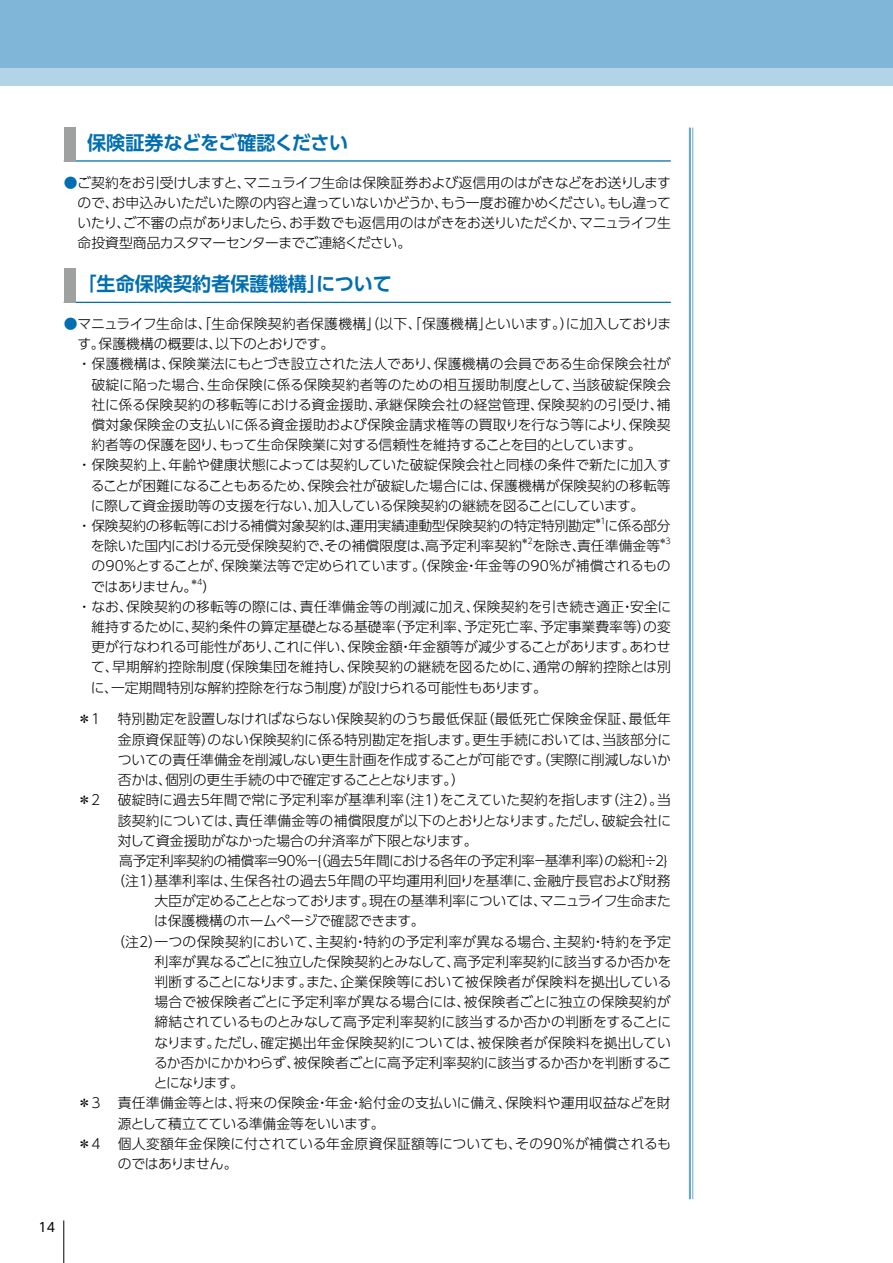
<style>
.page{position:relative;width:893px;height:1263px;background:#fff}
.page>*{position:absolute;margin:0;border:0;box-sizing:border-box;transform-origin:0 0}
.t1{font:700 19.2px "UD Shin Go Pr 6 De";color:#006eb0}
.t2{font:700 19.2px "UD Shin Go Pr 6 De";letter-spacing:-.02em;color:#006eb0}
.t3{font:300 13.8px/20.2px "UD Shin Go Pr 6";letter-spacing:-.005em;color:#000;text-align:justify}
.t4{font:300 13.8px "UD Shin Go Pr 6";letter-spacing:.02em;color:#000}
.t5{font:300 13.8px "UD Shin Go Pr 6";letter-spacing:-.03em;color:#000}
.t6{font:300 13.8px "UD Shin Go Pr 6";letter-spacing:-.025em;color:#000}
.t7{font:300 13.8px "UD Shin Go Pr 6";letter-spacing:.025em;color:#000}
.t8{font:300 13.8px "UD Shin Go Pr 6";letter-spacing:.015em;color:#000}
.t9{font:300 13.8px "UD Shin Go Pr 6";letter-spacing:-.035em;color:#000}
.t10{font:12.75px "UD Shin Go Pr 6";color:#000}
.t11{font:300 8.1px "UD Shin Go Pr 6";color:#000}
.s1{color:#006eb0}
</style>
<div class="page">
<div style="left:0;top:0;width:893px;height:85px;background:#80b6d8"></div>
<div style="left:0;top:68px;width:893px;height:17px;background:#b3d3e7"></div>
<hr style="left:692px;top:128px;width:1px;height:1071px;background:#66a8d0">
<hr style="left:689px;top:128px;width:2px;height:1071px;background:#66a8d0">
<hr style="left:64px;top:160px;width:607px;height:2px;background:#006eb0">
<div style="left:64px;top:128px;width:11px;height:34px;background:#9fa0a0"></div>
<hr style="left:64px;top:302px;width:607px;height:1px;background:#006eb0">
<div style="left:64px;top:269px;width:11px;height:34px;background:#9fa0a0"></div>
<hr style="left:63px;top:1220px;width:1px;height:43px;background:#000">
<h1 class="t2" style="left:87px;top:127px;width:263px">保険証券などをご確認ください</h1>
<p class="t3" style="left:78px;top:172px;width:595px;text-indent:-14px"><span class="s1">●</span>ご契約をお引受けしますと、マニュライフ生命は保険証券および返信用のはがきなどをお送りしますので、お申込みいただいた際の内容と違っていないかどうか、もう一度お確かめください。もし違っていたり、ご不審の点がありましたら、お手数でも返信用のはがきをお送りいただくか、マニュライフ生命投資型商品カスタマーセンターまでご連絡ください。</p>
<h1 class="t1" style="left:77px;top:268px;width:316px">「生命保険契約者保護機構」について</h1>
<p class="t4" style="left:64px;top:313px;width:609px"><span class="s1">●</span>マニュライフ生命は、「生命保険契約者保護機構」（以下、｢保護機構」といいます。）に加入しておりま</p>
<p class="t3" style="left:77px;top:333px;width:258px">す。保護機構の概要は、以下のとおりです。</p>
<p class="t8" style="left:78px;top:353px;width:595px">・保護機構は、保険業法にもとづき設立された法人であり、保護機構の会員である生命保険会社が</p>
<p class="t4" style="left:91px;top:373px;width:581px">破綻に陥った場合、生命保険に係る保険契約者等のための相互援助制度として、当該破綻保険会</p>
<p class="t4" style="left:91px;top:393px;width:581px">社に係る保険契約の移転等における資金援助、承継保険会社の経営管理、保険契約の引受け、補</p>
<p class="t3" style="left:91px;top:414px;width:581px">償対象保険金の支払いに係る資金援助および保険金請求権等の買取りを行なう等により、保険契</p>
<p class="t5" style="left:91px;top:434px;width:552px">約者等の保護を図り、もって生命保険業に対する信頼性を維持することを目的としています。</p>
<p class="t3" style="left:78px;top:454px;width:595px">・保険契約上、年齢や健康状態によっては契約していた破綻保険会社と同様の条件で新たに加入す</p>
<p class="t3" style="left:91px;top:475px;width:581px">ることが困難になることもあるため、保険会社が破綻した場合には、保護機構が保険契約の移転等</p>
<p class="t6" style="left:91px;top:494px;width:555px">に際して資金援助等の支援を行ない、加入している保険契約の継続を図ることにしています。</p>
<p class="t3" style="left:78px;top:515px;width:520px">・保険契約の移転等における補償対象契約は、運用実績連動型保険契約の特定特別勘定</p>
<p class="t11" style="left:594px;top:514px;width:13px">＊1</p>
<p class="t3" style="left:605px;top:515px;width:68px">に係る部分</p>
<p class="t3" style="left:91px;top:535px;width:433px">を除いた国内における元受保険契約で、その補償限度は、高予定利率契約</p>
<p class="t11" style="left:521px;top:535px;width:13px">＊2</p>
<p class="t3" style="left:532px;top:535px;width:130px">を除き、責任準備金等</p>
<p class="t11" style="left:659px;top:535px;width:13px">＊3</p>
<p class="t3" style="left:91px;top:555px;width:581px">の90％とすることが、保険業法等で定められています。（保険金・年金等の90％が補償されるものではありません。）</p>
<p class="t11" style="left:190px;top:575px;width:14px">＊4</p>
<p class="t3" style="left:91px;top:596px;width:582px;text-indent:-13px">・なお、保険契約の移転等の際には、責任準備金等の削減に加え、保険契約を引き続き適正・安全に維持するために、契約条件の算定基礎となる基礎率（予定利率、予定死亡率、予定事業費率等）の変更が行なわれる可能性があり、これに伴い、保険金額・年金額等が減少することがあります。あわせて、早期解約控除制度（保険集団を維持し、保険契約の継続を図るために、通常の解約控除とは別に、一定期間特別な解約控除を行なう制度）が設けられる可能性もあります。</p>
<p class="t4" style="left:78px;top:708px;width:595px">＊１ 特別勘定を設置しなければならない保険契約のうち最低保証（最低死亡保険金保証、最低年</p>
<p class="t3" style="left:118px;top:729px;width:555px">金原資保証等）のない保険契約に係る特別勘定を指します。更生手続においては、当該部分に</p>
<p class="t3" style="left:118px;top:749px;width:555px">ついての責任準備金を削減しない更生計画を作成することが可能です。（実際に削減しないか</p>
<p class="t3" style="left:118px;top:769px;width:349px">否かは、個別の更生手続の中で確定することとなります。）</p>
<p class="t3" style="left:78px;top:789px;width:595px">＊２ 破綻時に過去5年間で常に予定利率が基準利率（注1）をこえていた契約を指します（注2）。当</p>
<p class="t4" style="left:118px;top:809px;width:555px">該契約については、責任準備金等の補償限度が以下のとおりとなります。ただし、破綻会社に</p>
<p class="t3" style="left:118px;top:830px;width:361px">対して資金援助がなかった場合の弁済率が下限となります。</p>
<p class="t6" style="left:78px;top:849px;width:592px">　　　高予定利率契約の補償率＝90％－{（過去5年間における各年の予定利率－基準利率）の総和÷2}</p>
<p class="t3" style="left:78px;top:870px;width:595px">　　　（注1）基準利率は、生保各社の過去5年間の平均運用利回りを基準に、金融庁長官および財務</p>
<p class="t9" style="left:155px;top:890px;width:518px">大臣が定めることとなっております。現在の基準利率については、マニュライフ生命また</p>
<p class="t3" style="left:154px;top:910px;width:272px">は保護機構のホームページで確認できます。</p>
<p class="t7" style="left:78px;top:930px;width:595px">　　　（注2）一つの保険契約において、主契約・特約の予定利率が異なる場合、主契約・特約を予定</p>
<p class="t3" style="left:155px;top:951px;width:518px">利率が異なるごとに独立した保険契約とみなして、高予定利率契約に該当するか否かを</p>
<p class="t3" style="left:155px;top:971px;width:519px">判断することになります。また、企業保険等において被保険者が保険料を拠出している</p>
<p class="t8" style="left:155px;top:991px;width:518px">場合で被保険者ごとに予定利率が異なる場合には、被保険者ごとに独立の保険契約が</p>
<p class="t3" style="left:155px;top:1011px;width:518px">締結されているものとみなして高予定利率契約に該当するか否かの判断をすることに</p>
<p class="t4" style="left:154px;top:1031px;width:518px">なります。ただし、確定拠出年金保険契約については、被保険者が保険料を拠出してい</p>
<p class="t5" style="left:154px;top:1051px;width:519px">るか否かにかかわらず、被保険者ごとに高予定利率契約に該当するか否かを判断するこ</p>
<p class="t3" style="left:154px;top:1072px;width:92px">とになります。</p>
<p class="t4" style="left:78px;top:1092px;width:595px">＊3 責任準備金等とは、将来の保険金・年金・給付金の支払いに備え、保険料や運用収益などを財</p>
<p class="t5" style="left:118px;top:1112px;width:268px">源として積立てている準備金等をいいます。</p>
<p class="t7" style="left:78px;top:1132px;width:595px">＊4 個人変額年金保険に付されている年金原資保証額等についても、その90％が補償されるも</p>
<p class="t9" style="left:118px;top:1152px;width:121px">のではありません。</p>
<p class="t10" style="left:38px;top:1216px;width:18px">14</p>
</div>
